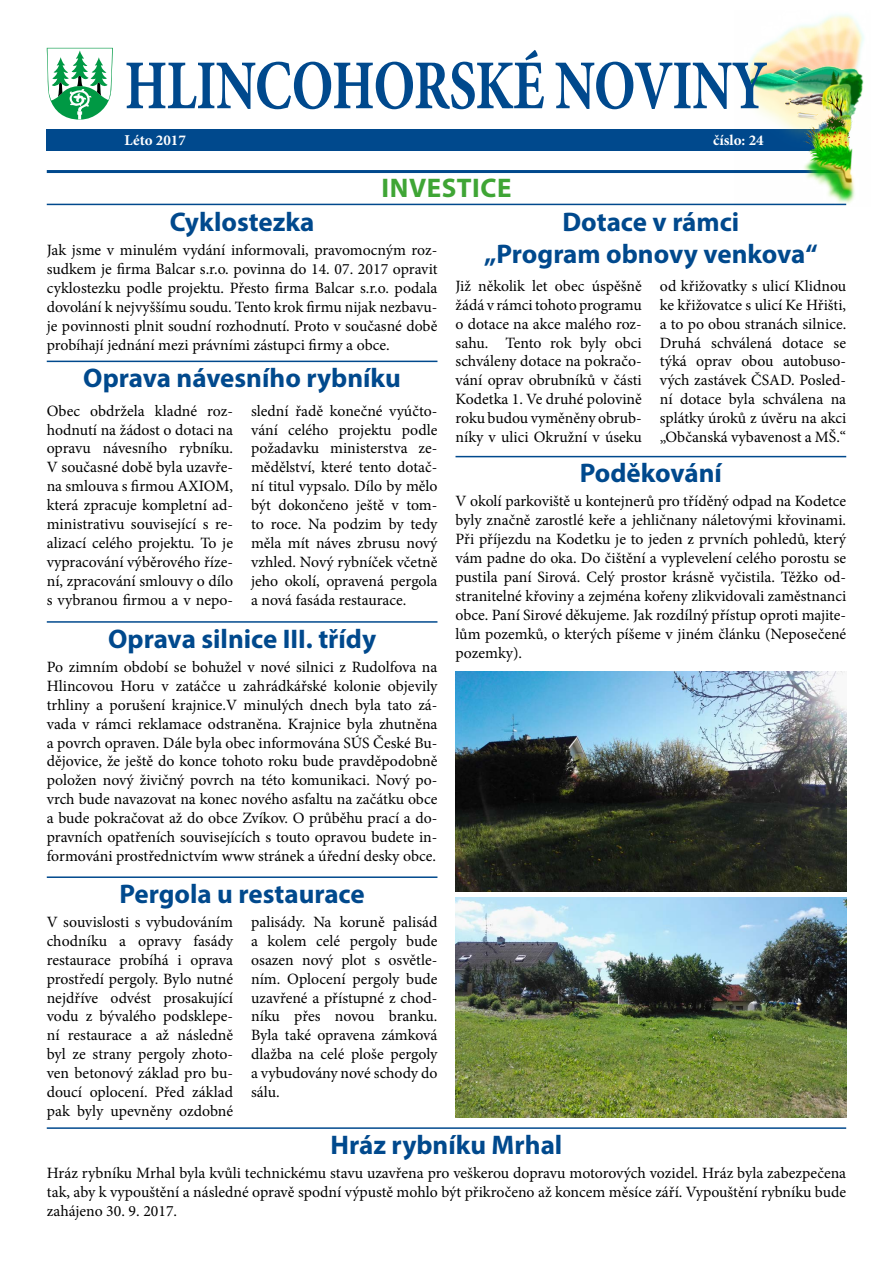
<style>
.page{position:relative;width:893px;height:1263px;background:#fff}
.page>*{position:absolute;margin:0;border:0;box-sizing:border-box;transform-origin:0 0}
.t1{font:700 70.05px "Minion Pro";letter-spacing:-.015em;color:#00498d;scale:.78 1}
.t2{font:700 27px/32.4px "Myriad Pro";color:#00498d;text-align:center}
.t3{font:700 27px "Myriad Pro";letter-spacing:.02em;color:#3fa535}
.t4{font:15.75px/18.9px "Minion Pro";color:#000;text-align:justify}
.t5{font:700 15px "Minion Pro";color:#fff}
</style>
<div class="page">
<hr style="left:47px;top:204px;width:799px;height:1px;background:#00498d">
<div style="left:47px;top:129px;width:799px;height:21px;background:#00498d"></div>
<hr style="left:47px;top:170px;width:799px;height:3px;background:#00498d">
<img style="left:734px;top:14px;width:130px;height:192px">
<svg style="left:47px;top:48px;width:66px;height:72px"></svg>
<hr style="left:47px;top:621px;width:390px;height:2px;background:#00498d">
<hr style="left:47px;top:876px;width:390px;height:2px;background:#00498d">
<hr style="left:47px;top:1127px;width:799px;height:2px;background:#00498d">
<hr style="left:455px;top:456px;width:391px;height:1px;background:#00498d">
<hr style="left:47px;top:361px;width:390px;height:1px;background:#00498d">
<img style="left:455px;top:671px;width:391px;height:220px">
<img style="left:455px;top:898px;width:391px;height:219px">
<h1 class="t1" style="left:125px;top:36px;width:826px">HLINCOHORSKÉ NOVINY</h1>
<p class="t5" style="left:125px;top:129px;width:63px">Léto 2017</p>
<p class="t5" style="left:713px;top:129px;width:52px">číslo: 24</p>
<h2 class="t3" style="left:382px;top:171px;width:131px">INVESTICE</h2>
<h2 class="t2" style="left:170px;top:205px;width:146px">Cyklostezka</h2>
<p class="t4" style="left:47px;top:241px;width:392px">Jak jsme v minulém vydání informovali, pravomocným roz&shy;sudkem je firma Balcar s.r.o. povinna do 14. 07. 2017 opravit cyklostezku podle projektu. Přesto firma Balcar s.r.o. podala dovolání k nejvyššímu soudu. Tento krok firmu nijak nezbavu&shy;je povinnosti plnit soudní rozhodnutí. Proto v současné době probíhají jednání mezi právními zástupci firmy a obce.</p>
<h2 class="t2" style="left:83px;top:361px;width:319px">Oprava návesního rybníku</h2>
<p class="t4" style="left:47px;top:401px;width:188px">Obec obdržela kladné roz&shy;hodnutí na žádost o dotaci na opravu návesního rybníku.<br>V současné době byla uzavře&shy;na smlouva s firmou AXIOM, která zpracuje kompletní ad&shy;ministrativu související s re&shy;alizací celého projektu. To je vypracování výběrového říze&shy;ní, zpracování smlouvy o dílo s vybranou firmou a v nepo-</p>
<p class="t4" style="left:251px;top:401px;width:188px">slední řadě konečné vyúčto&shy;vání celého projektu podle požadavku ministerstva ze&shy;mědělství, které tento dotač&shy;ní titul vypsalo. Dílo by mělo být dokončeno ještě v tom&shy;to roce. Na podzim by tedy měla mít náves zbrusu nový vzhled. Nový rybníček včetně jeho okolí, opravená pergola a nová fasáda restaurace.</p>
<h2 class="t2" style="left:108px;top:622px;width:270px">Oprava silnice III. třídy</h2>
<p class="t4" style="left:47px;top:657px;width:392px">Po zimním období se bohužel v nové silnici z Rudolfova na Hlincovou Horu v zatáčce u zahrádkářské kolonie objevily trhliny a porušení krajnice.V minulých dnech byla tato zá&shy;vada v rámci reklamace odstraněna. Krajnice byla zhutněna a povrch opraven. Dále byla obec informována SÚS České Bu&shy;dějovice, že ještě do konce tohoto roku bude pravděpodobně položen nový živičný povrch na této komunikaci. Nový po&shy;vrch bude navazovat na konec nového asfaltu na začátku obce a bude pokračovat až do obce Zvíkov. O průběhu prací a do&shy;pravních opatřeních souvisejících s touto opravou budete in&shy;formováni prostřednictvím www stránek a úřední desky obce.</p>
<h2 class="t2" style="left:119px;top:876px;width:247px">Pergola u restaurace</h2>
<p class="t4" style="left:47px;top:912px;width:188px">V souvislosti s vybudováním chodníku a opravy fasády restaurace probíhá i oprava prostředí pergoly. Bylo nutné nejdříve odvést prosakující vodu z bývalého podsklepe&shy;ní restaurace a až následně byl ze strany pergoly zhoto&shy;ven betonový základ pro bu&shy;doucí oplocení. Před základ pak byly upevněny ozdobné</p>
<p class="t4" style="left:251px;top:912px;width:188px">palisády. Na koruně palisád a kolem celé pergoly bude osazen nový plot s osvětle&shy;ním. Oplocení pergoly bude uzavřené a přístupné z chod&shy;níku přes novou branku.<br>Byla také opravena zámková dlažba na celé ploše pergoly a vybudovány nové schody do sálu.</p>
<h2 class="t2" style="left:484px;top:205px;width:335px">Dotace v rámci<br>„Program obnovy venkova“</h2>
<p class="t4" style="left:455px;top:276px;width:188px">Již několik let obec úspěšně žádá v rámci tohoto programu o dotace na akce malého roz&shy;sahu. Tento rok byly obci schváleny dotace na pokračo&shy;vání oprav obrubníků v části Kodetka 1. Ve druhé polovině roku budou vyměněny obrub&shy;níky v ulici Okružní v úseku</p>
<p class="t4" style="left:660px;top:276px;width:188px">od křižovatky s ulicí Klidnou ke křižovatce s ulicí Ke Hřišti, a to po obou stranách silnice.<br>Druhá schválená dotace se týká oprav obou autobuso&shy;vých zastávek ČSAD. Posled&shy;ní dotace byla schválena na splátky úroků z úvěru na akci „Občanská vybavenost a MŠ.“</p>
<h2 class="t2" style="left:580px;top:456px;width:144px">Poděkování</h2>
<p class="t4" style="left:455px;top:492px;width:392px">V okolí parkoviště u kontejnerů pro tříděný odpad na Kodetce byly značně zarostlé keře a jehličnany náletovými křovinami.<br>Při příjezdu na Kodetku je to jeden z prvních pohledů, který vám padne do oka. Do čištění a vyplevelení celého porostu se pustila paní Sirová. Celý prostor krásně vyčistila. Těžko od&shy;stranitelné křoviny a zejména kořeny zlikvidovali zaměstnanci obce. Paní Sirové děkujeme. Jak rozdílný přístup oproti majite&shy;lům pozemků, o kterých píšeme v jiném článku (Neposečené pozemky).</p>
<h2 class="t2" style="left:331px;top:1128px;width:233px">Hráz rybníku Mrhal</h2>
<p class="t4" style="left:47px;top:1164px;width:801px">Hráz rybníku Mrhal byla kvůli technickému stavu uzavřena pro veškerou dopravu motorových vozidel. Hráz byla zabezpečena tak, aby k vypouštění a následné opravě spodní výpustě mohlo být přikročeno až koncem měsíce září. Vypouštění rybníku bude zahájeno 30. 9. 2017.</p>
</div>
